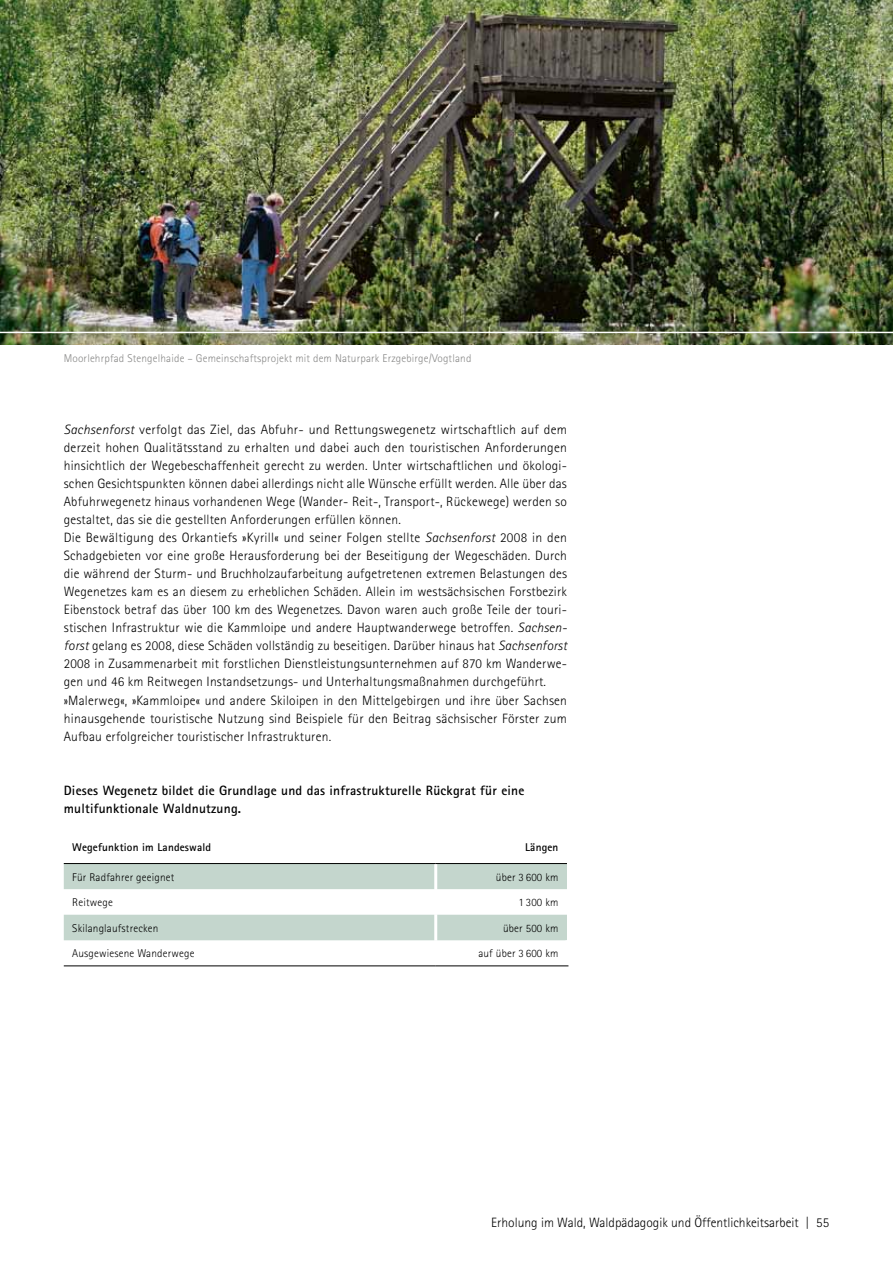
<style>
.page{position:relative;width:893px;height:1263px;background:#fff}
.page>*{position:absolute;margin:0;border:0;box-sizing:border-box;transform-origin:0 0}
.t1{font:300 13.5px/18px "Rotis Sans Serif";letter-spacing:.015em;color:#000}
.t2{font:700 13.5px/18px "Rotis Sans Serif";letter-spacing:.015em;color:#000}
.t3{font:300 11.25px "Rotis Sans Serif";letter-spacing:.015em;color:#000}
.t4{font:300 11.25px "Rotis Sans Serif";letter-spacing:.015em;color:#878786}
.t5{font:700 11.25px "Rotis Sans Serif";letter-spacing:.015em;color:#000}
.s1{font-style:italic}
</style>
<div class="page">
<svg style="left:64px;top:940px;width:501px;height:1px"></svg>
<svg style="left:64px;top:864px;width:503px;height:76px"></svg>
<hr style="left:434px;top:864px;width:3px;height:25px;background:#fff">
<hr style="left:434px;top:889px;width:3px;height:26px;background:#fff">
<hr style="left:434px;top:915px;width:3px;height:25px;background:#fff">
<hr style="left:434px;top:940px;width:3px;height:25px;background:#fff">
<hr style="left:64px;top:965px;width:372px;height:1px;background:#000">
<hr style="left:436px;top:965px;width:132px;height:1px;background:#000">
<hr style="left:64px;top:863px;width:372px;height:1px;background:#000">
<hr style="left:436px;top:863px;width:131px;height:1px;background:#000">
<img style="left:0;top:0;width:893px;height:344px">
<hr style="left:0;top:332px;width:893px;height:1px;background:#fff">
<p class="t4" style="left:64px;top:352px;width:409px">Moorlehrpfad Stengelhaide – Gemeinschaftsprojekt mit dem Naturpark Erzgebirge/Vogtland</p>
<p class="t1" style="left:64px;top:421px;width:505px"><span class="s1">Sachsenforst</span> verfolgt das Ziel, das Abfuhr- und Rettungswegenetz wirtschaftlich auf dem derzeit hohen Qualitätsstand zu erhalten und dabei auch den touristischen Anforderungen hinsichtlich der Wegebeschaffenheit gerecht zu werden. Unter wirtschaftlichen und ökologi&shy;schen Gesichtspunkten können dabei allerdings nicht alle Wünsche erfüllt werden. Alle über das Abfuhrwegenetz hinaus vorhandenen Wege (Wander- Reit-, Transport-, Rückewege) werden so gestaltet, das sie die gestellten Anforderungen erfüllen können.<br>Die Bewältigung des Orkantiefs »Kyrill« und seiner Folgen stellte <span class="s1">Sachsenforst</span> 2008 in den Schadgebieten vor eine große Herausforderung bei der Beseitigung der Wegeschäden. Durch die während der Sturm- und Bruchholzaufarbeitung aufgetretenen extremen Belastungen des Wegenetzes kam es an diesem zu erheblichen Schäden. Allein im westsächsischen Forstbezirk Eibenstock betraf das über 100 km des Wegenetzes. Davon waren auch große Teile der touri&shy;stischen Infrastruktur wie die Kammloipe und andere Hauptwanderwege betroffen. <span class="s1">Sachsen&shy;forst</span> gelang es 2008, diese Schäden vollständig zu beseitigen. Darüber hinaus hat <span class="s1">Sachsenforst </span>2008 in Zusammenarbeit mit forstlichen Dienstleistungsunternehmen auf 870 km Wanderwe&shy;gen und 46 km Reitwegen Instandsetzungs- und Unterhaltungsmaßnahmen durchgeführt. »Malerweg«, »Kammloipe« und andere Skiloipen in den Mittelgebirgen und ihre über Sachsen hinausgehende touristische Nutzung sind Beispiele für den Beitrag sächsischer Förster zum Aufbau erfolgreicher touristischer Infrastrukturen.</p>
<p class="t2" style="left:64px;top:781px;width:462px">Dieses Wegenetz bildet die Grundlage und das infrastrukturelle Rückgrat für eine multifunktionale Waldnutzung.</p>
<p class="t5" style="left:72px;top:840px;width:140px">Wegefunktion im Landeswald</p>
<p class="t5" style="left:525px;top:840px;width:35px">Längen</p>
<p class="t3" style="left:72px;top:870px;width:104px">Für Radfahrer geeignet</p>
<p class="t3" style="left:496px;top:870px;width:64px">über 3 600 km</p>
<p class="t3" style="left:72px;top:896px;width:42px">Reitwege</p>
<p class="t3" style="left:519px;top:896px;width:41px">1 300 km</p>
<p class="t3" style="left:72px;top:921px;width:88px">Skilanglaufstrecken</p>
<p class="t3" style="left:503px;top:921px;width:57px">über 500 km</p>
<p class="t3" style="left:72px;top:947px;width:124px">Ausgewiesene Wanderwege</p>
<p class="t3" style="left:478px;top:947px;width:82px">auf über 3 600 km</p>
<p class="t1" style="left:491px;top:1213px;width:339px">Erholung im Wald, Waldpädagogik und Öffentlichkeitsarbeit | 55</p>
</div>
